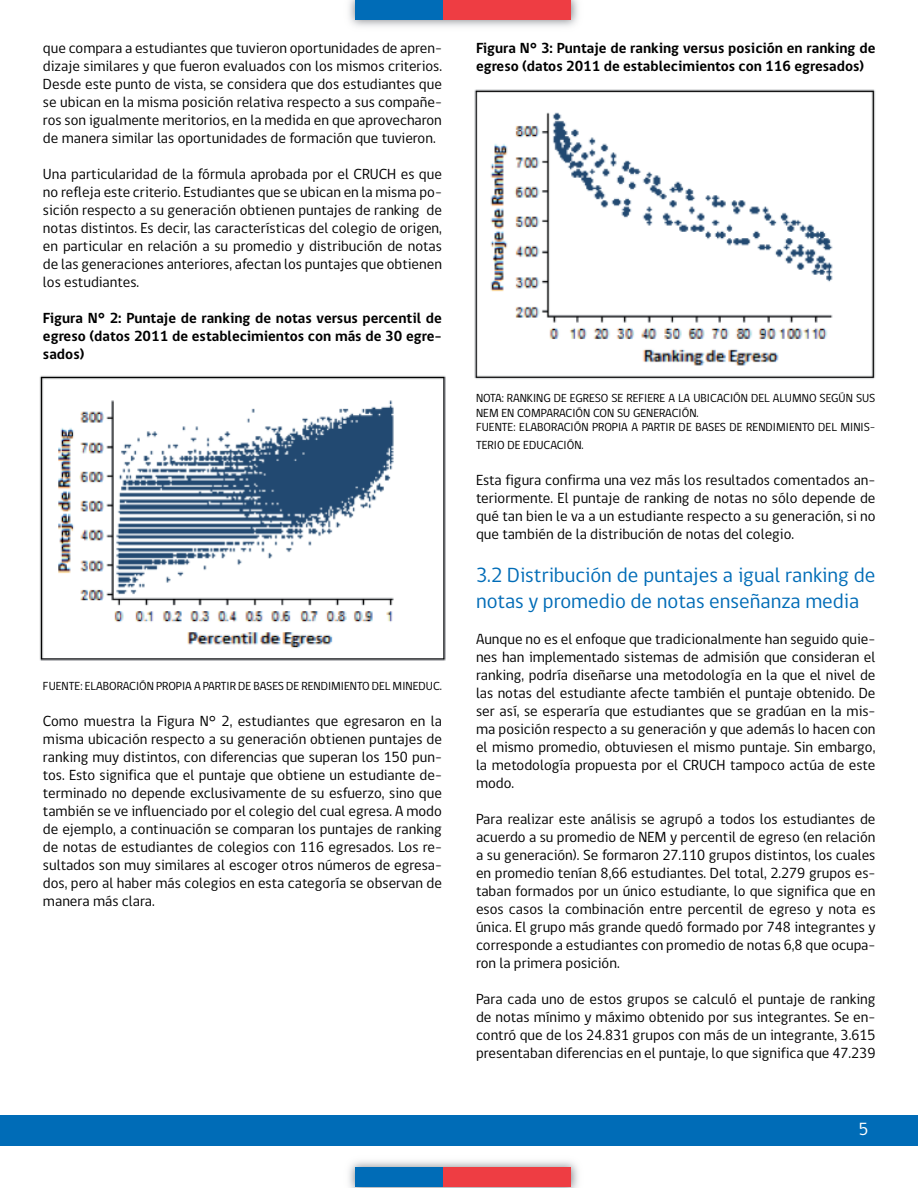
<style>
.page{position:relative;width:918px;height:1188px;background:#fff}
.page>*{position:absolute;margin:0;border:0;box-sizing:border-box;transform-origin:0 0}
.t1{font:21px/25.2px "gob CL";color:#006cb7}
.t2{font:18px "gob CL";color:#fff}
.t3{font:15px/18px "gob CL";color:#000;text-align:justify}
.t4{font:700 15px/18px "gob CL";color:#000;text-align:justify}
.t5{font:12px/14.4px "gob CL";color:#000}
</style>
<div class="page">
<img style="left:349px;top:0;width:229px;height:27px">
<div style="left:355px;top:1px;width:89px;height:19px;background:#006cb7"></div>
<div style="left:444px;top:1px;width:127px;height:19px;background:#ee3d43"></div>
<img style="left:349px;top:1161px;width:229px;height:27px">
<div style="left:355px;top:1168px;width:89px;height:19px;background:#006cb7"></div>
<div style="left:444px;top:1168px;width:127px;height:19px;background:#ee3d43"></div>
<div style="left:0;top:1115px;width:918px;height:30px;background:#006cb7"></div>
<img style="left:39px;top:375px;width:407px;height:286px">
<img style="left:474px;top:89px;width:401px;height:290px">
<p class="t3" style="left:43px;top:40px;width:401px">que compara a estudiantes que tuvieron oportunidades de apren&shy;dizaje similares y que fueron evaluados con los mismos criterios.<br>Desde este punto de vista, se considera que dos estudiantes que se ubican en la misma posición relativa respecto a sus compañe&shy;ros son igualmente meritorios, en la medida en que aprovecharon de manera similar las oportunidades de formación que tuvieron.</p>
<p class="t3" style="left:43px;top:166px;width:401px">Una particularidad de la fórmula aprobada por el CRUCH es que no refleja este criterio. Estudiantes que se ubican en la misma po&shy;sición respecto a su generación obtienen puntajes de ranking de notas distintos. Es decir, las características del colegio de origen, en particular en relación a su promedio y distribución de notas de las generaciones anteriores, afectan los puntajes que obtienen los estudiantes.</p>
<p class="t4" style="left:43px;top:310px;width:400px">Figura N° 2: Puntaje de ranking de notas versus percentil de egreso (datos 2011 de establecimientos con más de 30 egre&shy;sados)</p>
<p class="t5" style="left:43px;top:680px;width:401px">FUENTE: ELABORACIÓN PROPIA A PARTIR DE BASES DE RENDIMIENTO DEL MINEDUC.</p>
<p class="t3" style="left:43px;top:713px;width:401px">Como muestra la Figura N° 2, estudiantes que egresaron en la misma ubicación respecto a su generación obtienen puntajes de ranking muy distintos, con diferencias que superan los 150 pun&shy;tos. Esto significa que el puntaje que obtiene un estudiante de&shy;terminado no depende exclusivamente de su esfuerzo, sino que también se ve influenciado por el colegio del cual egresa. A modo de ejemplo, a continuación se comparan los puntajes de ranking de notas de estudiantes de colegios con 116 egresados. Los re&shy;sultados son muy similares al escoger otros números de egresa&shy;dos, pero al haber más colegios en esta categoría se observan de manera más clara.</p>
<p class="t4" style="left:476px;top:40px;width:401px">Figura N° 3: Puntaje de ranking versus posición en ranking de egreso (datos 2011 de establecimientos con 116 egresados)</p>
<p class="t5" style="left:476px;top:392px;width:401px">NOTA: RANKING DE EGRESO SE REFIERE A LA UBICACIÓN DEL ALUMNO SEGÚN SUS<br>NEM EN COMPARACIÓN CON SU GENERACIÓN.<br>FUENTE: ELABORACIÓN PROPIA A PARTIR DE BASES DE RENDIMIENTO DEL MINIS-</p>
<p class="t5" style="left:476px;top:438px;width:109px">TERIO DE EDUCACIÓN.</p>
<p class="t3" style="left:476px;top:472px;width:401px">Esta figura confirma una vez más los resultados comentados an&shy;teriormente. El puntaje de ranking de notas no sólo depende de qué tan bien le va a un estudiante respecto a su generación, si no que también de la distribución de notas del colegio.</p>
<h1 class="t1" style="left:476px;top:563px;width:401px">3.2 Distribución de puntajes a igual ranking de notas y promedio de notas enseñanza media</h1>
<p class="t3" style="left:476px;top:630px;width:401px">Aunque no es el enfoque que tradicionalmente han seguido quie&shy;nes han implementado sistemas de admisión que consideran el ranking, podría diseñarse una metodología en la que el nivel de las notas del estudiante afecte también el puntaje obtenido. De ser así, se esperaría que estudiantes que se gradúan en la mis&shy;ma posición respecto a su generación y que además lo hacen con el mismo promedio, obtuviesen el mismo puntaje. Sin embargo, la metodología propuesta por el CRUCH tampoco actúa de este modo.</p>
<p class="t3" style="left:476px;top:810px;width:401px">Para realizar este análisis se agrupó a todos los estudiantes de acuerdo a su promedio de NEM y percentil de egreso (en relación a su generación). Se formaron 27.110 grupos distintos, los cuales en promedio tenían 8,66 estudiantes. Del total, 2.279 grupos es&shy;taban formados por un único estudiante, lo que significa que en esos casos la combinación entre percentil de egreso y nota es única. El grupo más grande quedó formado por 748 integrantes y corresponde a estudiantes con promedio de notas 6,8 que ocupa&shy;ron la primera posición.</p>
<p class="t3" style="left:476px;top:990px;width:401px">Para cada uno de estos grupos se calculó el puntaje de ranking de notas mínimo y máximo obtenido por sus integrantes. Se en&shy;contró que de los 24.831 grupos con más de un integrante, 3.615 presentaban diferencias en el puntaje, lo que significa que 47.239</p>
<p class="t2" style="left:859px;top:1117px;width:11px">5</p>
</div>
